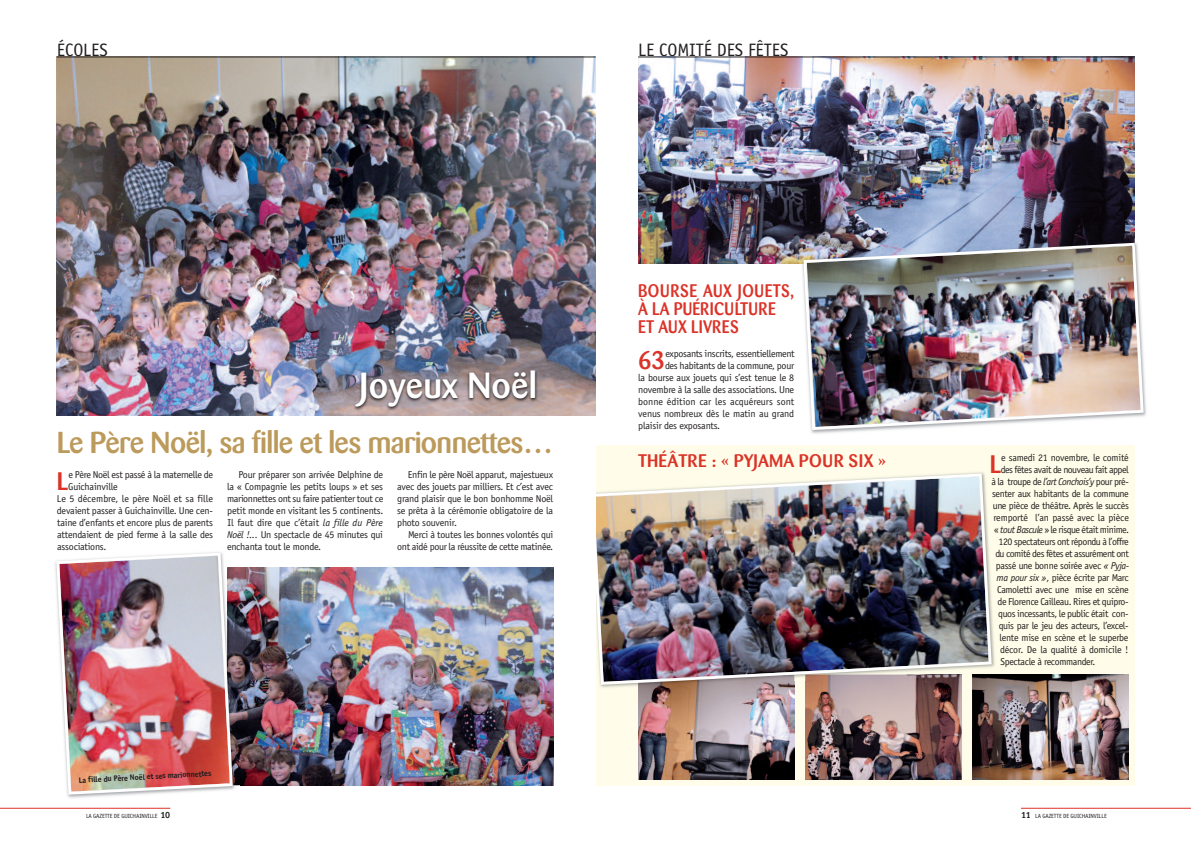
<style>
.page{position:relative;width:1191px;height:842px;background:#fff}
.page>*{position:absolute;margin:0;border:0;box-sizing:border-box;transform-origin:0 0}
.t1{font:500 36px "Barmeno";letter-spacing:.005em;color:#fff}
.t2{font:500 30px "Barmeno";letter-spacing:-.02em;color:#bc9a5c}
.t3{font:500 25.1px "Barmeno";color:#db3328}
.t4{font:500 18px/18px "Barmeno";letter-spacing:.025em;color:#db3328;scale:.9 1}
.t5{font:500 18px "Barmeno";letter-spacing:.005em;color:#db3328}
.t6{font:18px "Officina Sans";letter-spacing:-.005em;color:#231f20}
.t7{font:10px/12px "Officina Sans";letter-spacing:-.03em;color:#231f20;text-align:justify}
.t8{font:10px "Officina Sans";letter-spacing:-.05em;color:#231f20}
.t9{font:10px "Officina Sans";color:#231f20}
.t10{font:10px "Officina Sans";letter-spacing:-.005em;color:#231f20}
.t11{font:10px "Officina Sans";letter-spacing:-.01em;color:#231f20}
.t12{font:700 8px "Officina Sans";color:#231f20}
.t13{font:6px "Officina Sans";letter-spacing:-.02em;color:#231f20}
.s1{font-style:italic}
.s2{font-weight:700;font-size:9px}
</style>
<div class="page">
<img style="left:57px;top:58px;width:538px;height:358px">
<hr style="left:1021px;top:808px;width:170px;height:1px;background:#db3328">
<hr style="left:57px;top:57px;width:538px;height:1px;background:#231f20">
<hr style="left:0;top:808px;width:170px;height:1px;background:#db3328">
<img style="left:240px;top:567px;width:313px;height:218px">
<img style="left:345px;top:363px;width:225px;height:53px">
<div style="left:595px;top:445px;width:539px;height:340px;background:#fffde9"></div>
<img style="left:638px;top:56px;width:496px;height:208px">
<img style="left:798px;top:238px;width:336px;height:26px">
<img style="left:802px;top:241px;width:343px;height:190px">
<img style="left:638px;top:691px;width:156px;height:89px">
<img style="left:805px;top:691px;width:156px;height:89px">
<img style="left:972px;top:675px;width:156px;height:105px">
<img style="left:595px;top:469px;width:403px;height:222px">
<img style="left:638px;top:686px;width:156px;height:3px">
<img style="left:595px;top:472px;width:398px;height:214px">
<hr style="left:638px;top:57px;width:496px;height:1px;background:#231f20">
<img style="left:234px;top:567px;width:5px;height:218px">
<img style="left:55px;top:552px;width:179px;height:244px">
<h3 class="t6" style="left:57px;top:43px;width:52px">ÉCOLES</h3>
<h3 class="t6" style="left:638px;top:43px;width:152px">LE COMITÉ DES FÊTES</h3>
<h1 class="t1" style="left:359px;top:370px;width:179px">Joyeux Noël</h1>
<h2 class="t2" style="left:57px;top:430px;width:498px">Le Père Noël, sa fille et les marionnettes…</h2>
<h3 class="t3" style="left:57px;top:471px;width:13px">L</h3>
<p class="t7" style="left:68px;top:469px;width:146px">e Père Noël est passé à la maternelle de</p>
<p class="t7" style="left:68px;top:481px;width:51px">Guichainville</p>
<p class="t10" style="left:57px;top:495px;width:157px">Le 5 décembre, le père Noël et sa fille</p>
<p class="t7" style="left:57px;top:505px;width:157px">devaient passer à Guichain ville. Une cen-</p>
<p class="t7" style="left:57px;top:517px;width:157px">taine d’enfants et encore plus de parents</p>
<p class="t7" style="left:57px;top:529px;width:157px">attendaient de pied ferme à la salle des</p>
<p class="t7" style="left:57px;top:541px;width:51px">associations.</p>
<p class="t7" style="left:227px;top:469px;width:158px;text-indent:11px">Pour préparer son arrivée Delphine de la « Compagnie les petits loups » et ses marionnettes ont su faire patienter tout ce petit monde en visitant les 5 continents.<br>Il faut dire que c’était <span class="s1">la fille du Père Noël !...</span> Un spectacle de 45 minutes qui enchanta tout le monde.</p>
<p class="t7" style="left:397px;top:469px;width:158px;text-indent:11px">Enfin le père Noël apparut, majestueux avec des jouets par milliers. Et c’est avec grand plaisir que le bon bonhomme Noël se prêta à la cérémonie obligatoire de la photo souvenir.</p>
<p class="t7" style="left:397px;top:529px;width:157px;text-align:right">Merci à toutes les bonnes volontés qui ont aidé pour la réussite de cette matinée.</p>
<h3 class="t4" style="left:638px;top:283px;width:175px">BOURSE AUX JOUETS,<br>À LA PUÉRICULTURE<br>ET AUX LIVRES</h3>
<h3 class="t3" style="left:638px;top:350px;width:29px">63</h3>
<p class="t7" style="left:665px;top:349px;width:131px">exposants inscrits, essentiellement</p>
<p class="t7" style="left:665px;top:361px;width:131px">des habitants de la commune, pour</p>
<p class="t7" style="left:638px;top:373px;width:157px">la bourse aux jouets qui s’est tenue le 8</p>
<p class="t7" style="left:638px;top:385px;width:157px">novembre à la salle des associations. Une</p>
<p class="t9" style="left:638px;top:398px;width:157px">bonne édition car les acquéreurs sont</p>
<p class="t11" style="left:638px;top:410px;width:157px">venus nombreux dès le matin au grand</p>
<p class="t7" style="left:638px;top:421px;width:84px">plaisir des exposants.</p>
<h3 class="t5" style="left:638px;top:454px;width:249px">THÉÂTRE : « PYJAMA POUR SIX »</h3>
<p class="t12" style="left:78px;top:777px;width:134px;rotate:-3deg">La fille du Père Noël et ses marionnettes</p>
<p class="t13" style="left:86px;top:813px;width:86px">LA GAZETTE DE GUICHAINVILLE <span class="s2">10</span></p>
<h3 class="t3" style="left:989px;top:454px;width:13px">L</h3>
<p class="t7" style="left:1001px;top:452px;width:129px">e samedi 21 novembre, le comité</p>
<p class="t8" style="left:1001px;top:466px;width:129px">des fêtes avait de nouveau fait appel</p>
<p class="t7" style="left:991px;top:476px;width:139px">à la troupe de <span class="s1">l’art Conchois’y</span> pour pré-</p>
<p class="t7" style="left:992px;top:488px;width:138px">senter aux habitants de la com mune</p>
<p class="t7" style="left:992px;top:500px;width:138px">une pièce de théâtre. Après le succès</p>
<p class="t7" style="left:993px;top:512px;width:137px">remporté l’an passé avec la pièce</p>
<p class="t8" style="left:994px;top:526px;width:136px">« <span class="s1">tout Bascule</span> » le risque était minime.</p>
<p class="t7" style="left:998px;top:536px;width:132px">120 spectateurs ont répondu à l’offre</p>
<p class="t7" style="left:995px;top:548px;width:135px">du comité des fêtes et assurément ont</p>
<p class="t7" style="left:996px;top:560px;width:134px">passé une bonne soirée avec <span class="s1">« Py ja -</span></p>
<p class="t7" style="left:996px;top:572px;width:134px"><span class="s1">ma pour six »</span>, pièce écrite par Marc</p>
<p class="t7" style="left:997px;top:584px;width:133px">Ca moletti avec une mise en scène</p>
<p class="t7" style="left:997px;top:596px;width:133px">de Florence Cailleau. Rires et quipro-</p>
<p class="t7" style="left:998px;top:608px;width:132px">quos incessants, le public était con -</p>
<p class="t7" style="left:998px;top:620px;width:131px">quis par le jeu des acteurs, l’excel -</p>
<p class="t7" style="left:999px;top:632px;width:131px">lente mise en scène et le superbe</p>
<p class="t7" style="left:1000px;top:644px;width:130px">décor. De la qualité à domicile !</p>
<p class="t7" style="left:1000px;top:656px;width:96px">Spectacle à recommander.</p>
<p class="t13" style="left:1021px;top:813px;width:87px"><span class="s2">11</span> LA GAZETTE DE GUICHAINVILLE</p>
</div>
